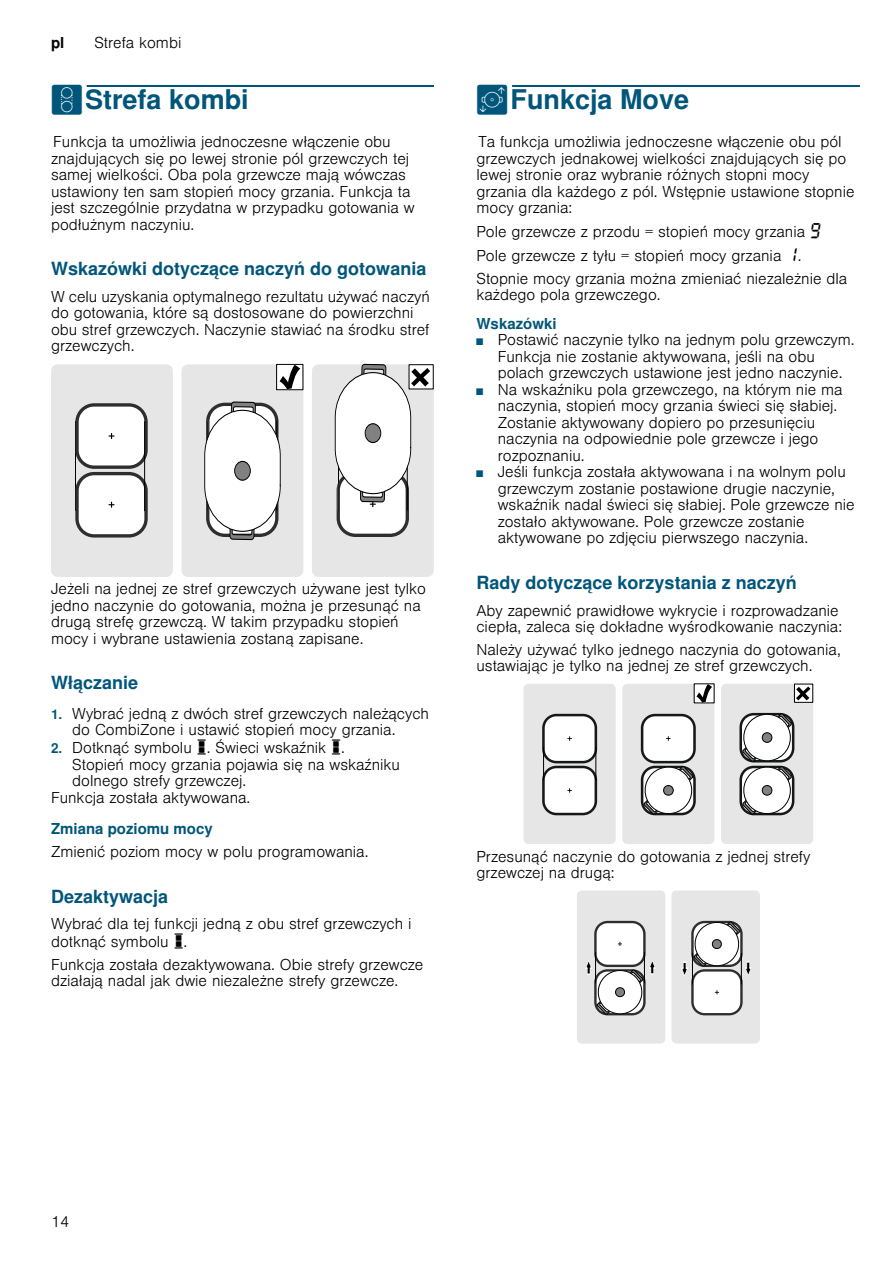
<style>
.page{position:relative;width:893px;height:1263px;background:#fff}
.page>*{position:absolute;margin:0;border:0;box-sizing:border-box;transform-origin:0 0}
.t1{font:700 27px "Nimbus San L";color:#00567a}
.t2{font:700 18px "Nimbus San L";color:#00567a}
.t3{font:300 15px/16.5px "Nimbus San L";color:#000}
.t4{font:700 15px "Nimbus San L";color:#00567a}
.t5{font:700 15px "Nimbus San L";color:#000}
.s1{font-family:"BSH Symb PG2";font-weight:400}
.s2{font-weight:700;font-size:13.5px;color:#00567a}
.s3{font-family:"BSH Symb PH4";font-weight:400;font-size:16.5px}
.s4{font-family:"BSH Symb All";font-weight:400;font-size:16.5px}
.s5{font-size:9px;color:#00567a}
</style>
<div class="page">
<div style="left:87px;top:85px;width:347px;height:2px;border:1px solid #00567a"></div>
<div style="left:512px;top:85px;width:347px;height:2px;border:1px solid #00567a"></div>
<div style="left:51px;top:364px;width:122px;height:213px;background:#e6e6e6;border-radius:7px"></div>
<div style="left:312px;top:364px;width:122px;height:213px;background:#e6e6e6;border-radius:7px"></div>
<div style="left:181px;top:364px;width:122px;height:213px;background:#e6e6e6;border-radius:7px"></div>
<div style="left:276px;top:364px;width:27px;height:26px;background:#fff"></div>
<div style="left:409px;top:365px;width:24px;height:24px;background:#fff"></div>
<svg style="left:75px;top:403px;width:73px;height:134px;background:#dadada"></svg>
<hr style="left:144px;top:421px;width:1px;height:90px;background:#000">
<svg style="left:204px;top:363px;width:96px;height:178px"></svg>
<div style="left:234px;top:461px;width:16px;height:19px;background:#818181;border-radius:50%"></div>
<div style="left:234px;top:461px;width:17px;height:20px;border:1px solid #000;border-radius:50%"></div>
<svg style="left:334px;top:363px;width:96px;height:174px"></svg>
<div style="left:365px;top:424px;width:16px;height:19px;background:#818181;border-radius:50%"></div>
<div style="left:365px;top:423px;width:16px;height:20px;border:1px solid #000;border-radius:50%"></div>
<div style="left:523px;top:684px;width:92px;height:160px;background:#e6e6e6;border-radius:5px"></div>
<div style="left:721px;top:684px;width:92px;height:160px;background:#e6e6e6;border-radius:5px"></div>
<div style="left:622px;top:684px;width:92px;height:160px;background:#e6e6e6;border-radius:5px"></div>
<div style="left:694px;top:684px;width:20px;height:19px;background:#fff"></div>
<svg style="left:696px;top:684px;width:16px;height:18px"></svg>
<div style="left:794px;top:684px;width:18px;height:18px;background:#fff"></div>
<div style="left:794px;top:684px;width:19px;height:19px;border:1px solid #000"></div>
<svg style="left:796px;top:686px;width:14px;height:14px"></svg>
<svg style="left:542px;top:714px;width:55px;height:101px;background:#d8d8d8"></svg>
<hr style="left:543px;top:747px;width:1px;height:34px;background:#000">
<hr style="left:595px;top:747px;width:1px;height:34px;background:#000">
<svg style="left:640px;top:714px;width:55px;height:102px;background:#cdcdcd"></svg>
<svg style="left:739px;top:712px;width:55px;height:104px;background:#c1c2c2"></svg>
<div style="left:671px;top:890px;width:88px;height:153px;background:#e6e6e6;border-radius:5px"></div>
<div style="left:577px;top:890px;width:88px;height:153px;background:#e6e6e6;border-radius:5px"></div>
<svg style="left:585px;top:921px;width:70px;height:95px"></svg>
<hr style="left:595px;top:952px;width:1px;height:31px;background:#000">
<hr style="left:644px;top:952px;width:1px;height:31px;background:#000">
<svg style="left:681px;top:920px;width:70px;height:95px"></svg>
<hr style="left:741px;top:953px;width:1px;height:31px;background:#000">
<hr style="left:692px;top:953px;width:1px;height:31px;background:#000">
<p class="t5" style="left:51px;top:34px;width:15px">pl</p>
<p class="t3" style="left:94px;top:33px;width:88px">Strefa kombi</p>
<h1 class="t1" style="left:51px;top:83px;width:199px"><span class="s1">w</span>Strefa kombi</h1>
<p class="t3" style="left:51px;top:132px;width:365px">Funkcja ta umożliwia jednoczesne włączenie obu znajdujących się po lewej stronie pól grzewczych tej samej wielkości. Oba pola grzewcze mają wówczas ustawiony ten sam stopień mocy grzania. Funkcja ta jest szczególnie przydatna w przypadku gotowania w podłużnym naczyniu.</p>
<p class="t2" style="left:51px;top:258px;width:377px">Wskazówki dotyczące naczyń do gotowania</p>
<p class="t3" style="left:51px;top:287px;width:380px">W celu uzyskania optymalnego rezultatu używać naczyń do gotowania, które są dostosowane do powierzchni obu stref grzewczych. Naczynie stawiać na środku stref grzewczych.</p>
<p class="t3" style="left:51px;top:579px;width:376px">Jeżeli na jednej ze stref grzewczych używane jest tylko jedno naczynie do gotowania, można je przesunąć na drugą strefę grzewczą. W takim przypadku stopień mocy i wybrane ustawienia zostaną zapisane.</p>
<p class="t2" style="left:51px;top:672px;width:89px">Włączanie</p>
<p class="t3" style="left:72px;top:704px;width:358px;text-indent:-21px"><span class="s2">1.</span> Wybrać jedną z dwóch stref grzewczych należących do CombiZone i ustawić stopień mocy grzania.</p>
<p class="t3" style="left:51px;top:738px;width:295px"><span class="s2">2.</span> Dotknąć symbolu <span class="s3">ü</span>. Świeci wskaźnik <span class="s3">ü</span>.</p>
<p class="t3" style="left:72px;top:755px;width:329px">Stopień mocy grzania pojawia się na wskaźniku</p>
<p class="t3" style="left:72px;top:771px;width:175px">dolnego strefy grzewczej.</p>
<p class="t3" style="left:51px;top:788px;width:201px">Funkcja została aktywowana.</p>
<p class="t4" style="left:51px;top:820px;width:163px">Zmiana poziomu mocy</p>
<p class="t3" style="left:51px;top:842px;width:319px">Zmienić poziom mocy w polu programowania.</p>
<p class="t2" style="left:51px;top:885px;width:119px">Dezaktywacja</p>
<p class="t3" style="left:51px;top:913px;width:362px;line-height:17.5px">Wybrać dla tej funkcji jedną z obu stref grzewczych i dotknąć symbolu <span class="s3">ü</span>.</p>
<p class="t3" style="left:51px;top:954px;width:374px">Funkcja została dezaktywowana. Obie strefy grzewcze działają nadal jak dwie niezależne strefy grzewcze.</p>
<h1 class="t1" style="left:476px;top:83px;width:214px"><span class="s1">u</span>Funkcja Move</h1>
<p class="t3" style="left:476px;top:132px;width:379px">Ta funkcja umożliwia jednoczesne włączenie obu pól grzewczych jednakowej wielkości znajdujących się po lewej stronie oraz wybranie różnych stopni mocy grzania dla każdego z pól. Wstępnie ustawione stopnie mocy grzania:</p>
<p class="t3" style="left:476px;top:218px;width:372px;line-height:23.5px">Pole grzewcze z przodu = stopień mocy grzania <span class="s4">Š<br></span>Pole grzewcze z tyłu = stopień mocy grzania <span class="s4">‚</span>.<br>Stopnie mocy grzania można zmieniać niezależnie dla</p>
<p class="t3" style="left:476px;top:285px;width:186px">każdego pola grzewczego.</p>
<p class="t4" style="left:476px;top:314px;width:82px">Wskazówki</p>
<p class="t3" style="left:497px;top:330px;width:358px;text-indent:-21px"><span class="s5">■</span> Postawić naczynie tylko na jednym polu grzewczym.<br>Funkcja nie zostanie aktywowana, jeśli na obu polach grzewczych ustawione jest jedno naczynie.</p>
<p class="t3" style="left:497px;top:380px;width:346px;text-indent:-21px"><span class="s5">■</span> Na wskaźniku pola grzewczego, na którym nie ma naczynia, stopień mocy grzania świeci się słabiej.<br>Zostanie aktywowany dopiero po przesunięciu naczynia na odpowiednie pole grzewcze i jego rozpoznaniu.</p>
<p class="t3" style="left:497px;top:462px;width:358px;text-indent:-21px"><span class="s5">■</span> Jeśli funkcja została aktywowana i na wolnym polu grzewczym zostanie postawione drugie naczynie, wskaźnik nadal świeci się słabiej. Pole grzewcze nie zostało aktywowane. Pole grzewcze zostanie aktywowane po zdjęciu pierwszego naczynia.</p>
<p class="t2" style="left:476px;top:571px;width:322px">Rady dotyczące korzystania z naczyń</p>
<p class="t3" style="left:476px;top:600px;width:367px">Aby zapewnić prawidłowe wykrycie i rozprowadzanie ciepła, zaleca się dokładne wyśrodkowanie naczynia:</p>
<p class="t3" style="left:476px;top:639px;width:366px">Należy używać tylko jednego naczynia do gotowania, ustawiając je tylko na jednej ze stref grzewczych.</p>
<p class="t3" style="left:476px;top:846px;width:335px">Przesunąć naczynie do gotowania z jednej strefy grzewczej na drugą:</p>
<p class="t3" style="left:51px;top:1212px;width:20px">14</p>
</div>
